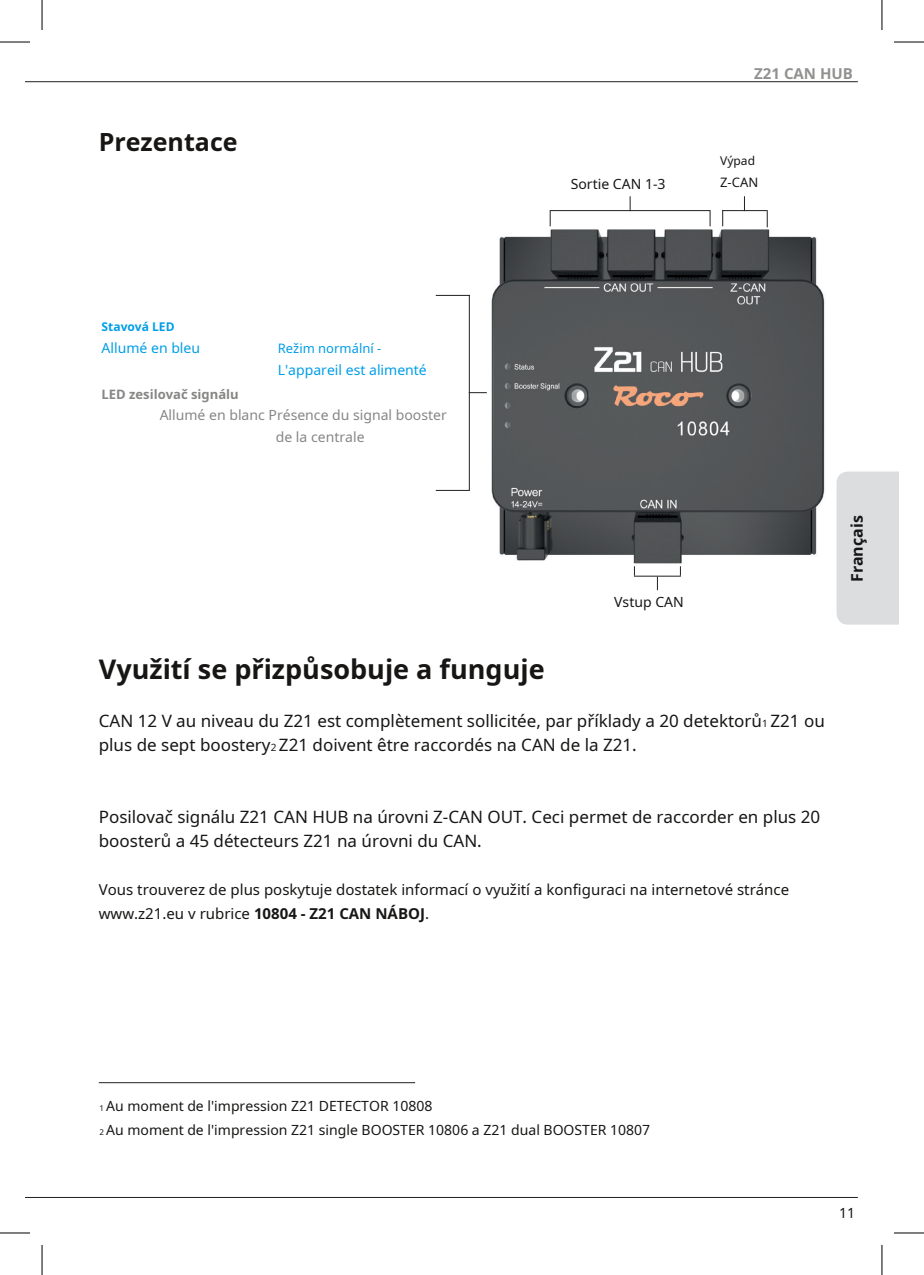
<style>
.page{position:relative;width:924px;height:1275px;background:#fff}
.page>*{position:absolute;margin:0;border:0;box-sizing:border-box;transform-origin:0 0}
.t1{font:700 27px "Noto Sans";color:#171615}
.t2{font:700 25px "Noto Sans";color:#171615}
.t3{font:17px/24px "Noto Sans";color:#171615}
.t4{font:700 16px "Noto Sans";color:#171615}
.t5{font:15px/24px "Noto Sans";color:#171615}
.t6{font:700 15px "Noto Sans";color:#919190}
.t7{font:14px/24px "Noto Sans";color:#171615}
.t8{font:14px/21.6px "Noto Sans";color:#868685}
.t9{font:14px "Noto Sans";color:#009de8}
.t10{font:700 13px "Noto Sans";color:#868685}
.t11{font:13px "Noto Sans";color:#009de8}
.t12{font:13px "Noto Sans";color:#171615}
.t13{font:700 12px "Noto Sans";color:#009de8}
.t14{font:12px "Noto Sans";color:#171615}
.s1{font-size:10px}
.s2{font-weight:700}
.s3{font-size:8px}
</style>
<div class="page">
<div style="left:836px;top:471px;width:62px;height:153px;background:#dcdddf"></div>
<hr style="left:25px;top:81px;width:832px;height:1px;background:#231f20">
<hr style="left:25px;top:1197px;width:832px;height:1px;background:#231f20">
<hr style="left:468px;top:295px;width:1px;height:195px;background:#231f20">
<svg style="left:656px;top:576px;width:1px;height:14px"></svg>
<img style="left:485px;top:207px;width:339px;height:357px">
<hr style="left:633px;top:575px;width:47px;height:1px;background:#231f20">
<hr style="left:550px;top:210px;width:159px;height:1px;background:#231f20">
<hr style="left:721px;top:210px;width:46px;height:1px;background:#231f20">
<hr style="left:435px;top:490px;width:34px;height:1px;background:#231f20">
<hr style="left:435px;top:295px;width:34px;height:1px;background:#231f20">
<svg style="left:549px;top:210px;width:1px;height:16px"></svg>
<svg style="left:709px;top:210px;width:1px;height:16px"></svg>
<svg style="left:766px;top:211px;width:1px;height:16px"></svg>
<svg style="left:721px;top:210px;width:1px;height:16px"></svg>
<svg style="left:629px;top:196px;width:1px;height:15px"></svg>
<svg style="left:468px;top:392px;width:18px;height:1px"></svg>
<hr style="left:99px;top:1082px;width:316px;height:1px;background:#231f20">
<hr style="left:0;top:42px;width:30px;height:1px;background:#000">
<hr style="left:893px;top:42px;width:30px;height:1px;background:#000">
<hr style="left:0;top:1232px;width:30px;height:1px;background:#000">
<hr style="left:893px;top:1232px;width:30px;height:1px;background:#000">
<hr style="left:42px;top:0;width:1px;height:30px;background:#000">
<hr style="left:42px;top:1245px;width:1px;height:30px;background:#000">
<hr style="left:881px;top:0;width:1px;height:30px;background:#000">
<hr style="left:881px;top:1245px;width:1px;height:30px;background:#000">
<h2 class="t2" style="left:99px;top:124px;width:140px">Prezentace</h2>
<p class="t13" style="left:102px;top:319px;width:74px">Stavová LED</p>
<p class="t9" style="left:102px;top:338px;width:100px">Allumé en bleu</p>
<p class="t11" style="left:278px;top:339px;width:105px">Režim normální -</p>
<p class="t9" style="left:278px;top:360px;width:150px">L'appareil est alimenté</p>
<p class="t10" style="left:102px;top:385px;width:138px">LED zesilovač signálu</p>
<p class="t8" style="left:276px;top:404px;width:172px;text-indent:-116px">Allumé en blanc Présence du signal booster de la centrale</p>
<p class="t6" style="left:754px;top:63px;width:100px">Z21 CAN HUB</p>
<p class="t14" style="left:719px;top:152px;width:36px">Výpad</p>
<p class="t7" style="left:570px;top:172px;width:96px">Sortie CAN 1-3</p>
<p class="t12" style="left:719px;top:173px;width:40px">Z-CAN</p>
<p class="t7" style="left:614px;top:589px;width:71px">Vstup CAN</p>
<p class="t4" style="left:845px;top:582px;width:68px;rotate:-90deg">Français</p>
<h1 class="t1" style="left:99px;top:650px;width:447px">Využití se přizpůsobuje a funguje</h1>
<p class="t3" style="left:99px;top:708px;width:727px">CAN 12 V au niveau du Z21 est complètement sollicitée, par příklady a 20 detektorů<span class="s1">1</span> Z21 ou plus de sept boostery<span class="s1">2</span> Z21 doivent être raccordés na CAN de la Z21.</p>
<p class="t3" style="left:99px;top:804px;width:722px">Posilovač signálu Z21 CAN HUB na úrovni Z-CAN OUT. Ceci permet de raccorder en plus 20 boosterů a 45 détecteurs Z21 na úrovni du CAN.</p>
<p class="t5" style="left:99px;top:877px;width:691px">Vous trouverez de plus poskytuje dostatek informací o využití a konfiguraci na internetové stránce www.z21.eu v rubrice <span class="s2">10804 - Z21 CAN NÁBOJ</span>.</p>
<p class="t7" style="left:99px;top:1094px;width:552px"><span class="s3">1</span> Au moment de l'impression Z21 DETECTOR 10808<br><span class="s3">2</span> Au moment de l'impression Z21 single BOOSTER 10806 a Z21 dual BOOSTER 10807</p>
<p class="t7" style="left:838px;top:1200px;width:18px">11</p>
</div>
